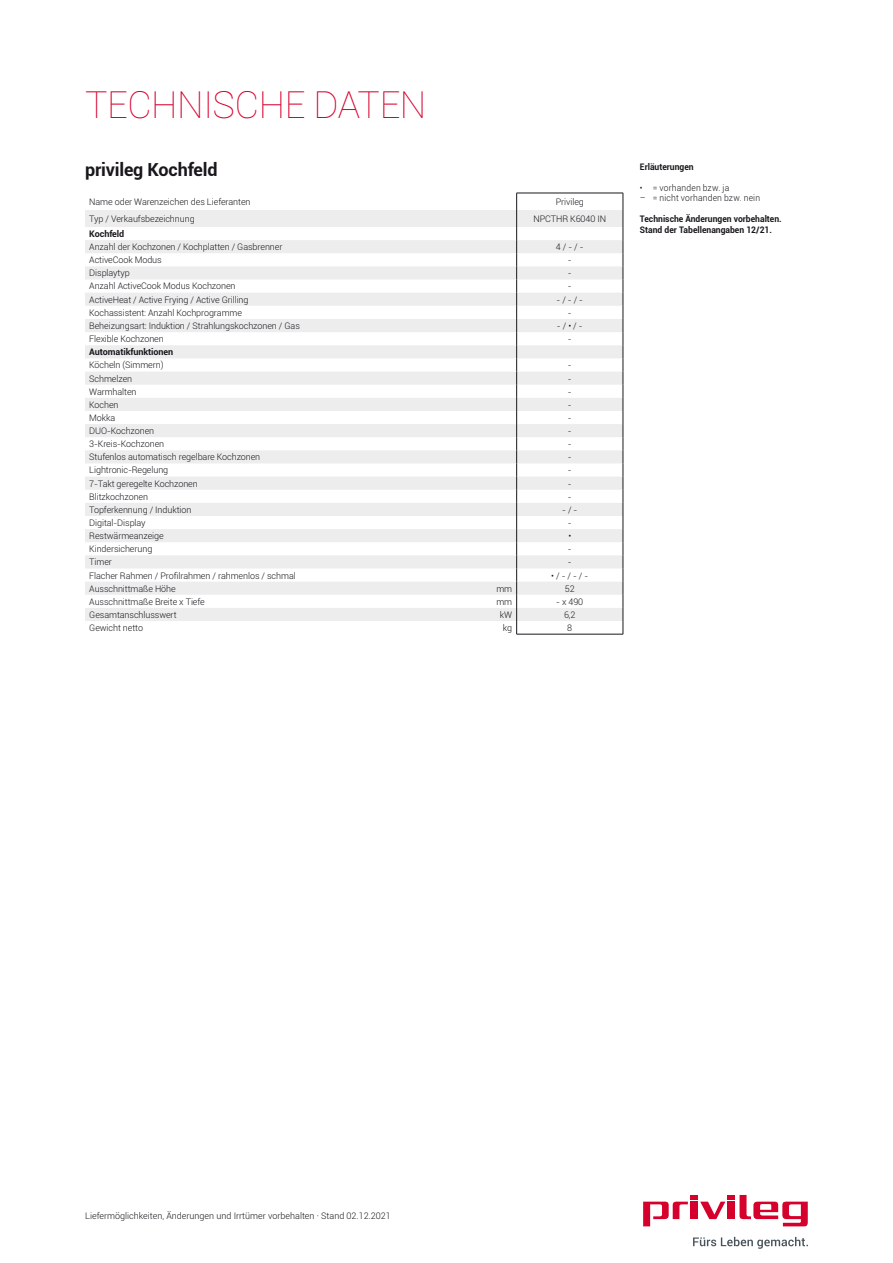
<style>
.page{position:relative;width:893px;height:1263px;background:#fff}
.page>*{position:absolute;margin:0;border:0;box-sizing:border-box;transform-origin:0 0}
.t1{font:100 37.5px "Roboto";letter-spacing:-.01em;color:#d6002d}
.t2{font:700 18px "Roboto";letter-spacing:-.01em;color:#1a171c}
.t3{font:300 9px/13.2px "Roboto";letter-spacing:-.01em;color:#1a171c}
.t4{font:700 9px/10.5px "Roboto";color:#1a171c;scale:.95 1}
.t5{font:300 9px "Roboto";letter-spacing:.02em;color:#1a171c;scale:.95 1}
.t6{font:700 9px "Roboto";color:#1a171c}
</style>
<div class="page">
<svg style="left:643px;top:1195px;width:165px;height:31px"></svg>
<div style="left:728px;top:1201px;width:7px;height:18px;background:#d6002d"></div>
<div style="left:691px;top:1201px;width:7px;height:18px;background:#d6002d"></div>
<svg style="left:693px;top:1237px;width:115px;height:12px"></svg>
<svg style="left:85px;top:210px;width:538px;height:411px;fill:#f0f0f1"></svg>
<svg style="left:516px;top:194px;width:1px;height:440px"></svg>
<hr style="left:516px;top:634px;width:107px;height:1px;background:#1a171c">
<hr style="left:516px;top:193px;width:107px;height:1px;background:#1a171c">
<svg style="left:623px;top:193px;width:1px;height:441px"></svg>
<h1 class="t1" style="left:85px;top:78px;width:343px">TECHNISCHE DATEN</h1>
<h2 class="t2" style="left:85px;top:157px;width:134px">privileg Kochfeld</h2>
<p class="t3" style="left:89px;top:195px;width:163px">Name oder Warenzeichen des Lieferanten</p>
<p class="t3" style="left:556px;top:195px;width:30px">Privileg</p>
<p class="t3" style="left:89px;top:212px;width:107px">Typ / Verkaufsbezeichnung</p>
<p class="t3" style="left:534px;top:212px;width:74px">NPCTHR K6040 IN</p>
<p class="t6" style="left:89px;top:227px;width:37px">Kochfeld</p>
<p class="t3" style="left:89px;top:240px;width:195px">Anzahl der Kochzonen / Kochplatten / Gasbrenner</p>
<p class="t3" style="left:556px;top:240px;width:29px">4 / - / -</p>
<p class="t3" style="left:89px;top:253px;width:74px">ActiveCook Modus</p>
<p class="t3" style="left:568px;top:253px;width:5px">-</p>
<p class="t3" style="left:89px;top:266px;width:42px">Displaytyp</p>
<p class="t3" style="left:568px;top:266px;width:5px">-</p>
<p class="t3" style="left:89px;top:279px;width:148px">Anzahl ActiveCook Modus Kochzonen</p>
<p class="t3" style="left:568px;top:279px;width:5px">-</p>
<p class="t3" style="left:89px;top:292px;width:161px">ActiveHeat / Active Frying / Active Grilling</p>
<p class="t3" style="left:557px;top:292px;width:28px">- / - / -</p>
<p class="t3" style="left:89px;top:306px;width:154px">Kochassistent: Anzahl Kochprogramme</p>
<p class="t3" style="left:568px;top:306px;width:5px">-</p>
<p class="t3" style="left:89px;top:319px;width:212px">Beheizungsart: Induktion / Strahlungskochzonen / Gas</p>
<p class="t3" style="left:557px;top:319px;width:27px">- / • / -</p>
<p class="t3" style="left:89px;top:332px;width:76px">Flexible Kochzonen</p>
<p class="t3" style="left:568px;top:332px;width:5px">-</p>
<p class="t6" style="left:89px;top:346px;width:85px">Automatikfunktionen</p>
<p class="t3" style="left:89px;top:358px;width:76px">Köcheln (Simmern)</p>
<p class="t3" style="left:568px;top:358px;width:5px">-</p>
<p class="t3" style="left:89px;top:371px;width:49px">Schmelzen<br>Warmhalten</p>
<p class="t3" style="left:568px;top:385px;width:5px">-</p>
<p class="t3" style="left:89px;top:398px;width:31px">Kochen</p>
<p class="t3" style="left:568px;top:398px;width:5px">-</p>
<p class="t3" style="left:89px;top:411px;width:28px">Mokka</p>
<p class="t3" style="left:568px;top:411px;width:5px">-</p>
<p class="t3" style="left:89px;top:424px;width:66px">DUO-Kochzonen</p>
<p class="t3" style="left:568px;top:424px;width:5px">-</p>
<p class="t3" style="left:89px;top:437px;width:76px">3-Kreis-Kochzonen</p>
<p class="t3" style="left:568px;top:437px;width:5px">-</p>
<p class="t3" style="left:89px;top:450px;width:172px">Stufenlos automatisch regelbare Kochzonen</p>
<p class="t3" style="left:568px;top:450px;width:5px">-</p>
<p class="t3" style="left:89px;top:463px;width:81px">Lightronic-Regelung</p>
<p class="t3" style="left:568px;top:463px;width:5px">-</p>
<p class="t3" style="left:89px;top:476px;width:110px">7-Takt geregelte Kochzonen</p>
<p class="t3" style="left:568px;top:476px;width:5px">-</p>
<p class="t3" style="left:89px;top:490px;width:60px">Blitzkochzonen</p>
<p class="t3" style="left:568px;top:490px;width:5px">-</p>
<p class="t3" style="left:89px;top:503px;width:104px">Topferkennung / Induktion</p>
<p class="t3" style="left:562px;top:503px;width:17px">- / -</p>
<p class="t3" style="left:89px;top:516px;width:58px">Digital-Display</p>
<p class="t3" style="left:568px;top:516px;width:5px">-</p>
<p class="t3" style="left:89px;top:529px;width:76px">Restwärmeanzeige</p>
<p class="t3" style="left:568px;top:529px;width:4px">•</p>
<p class="t3" style="left:89px;top:542px;width:65px">Kindersicherung</p>
<p class="t3" style="left:568px;top:542px;width:5px">-</p>
<p class="t3" style="left:89px;top:555px;width:24px">Timer</p>
<p class="t3" style="left:568px;top:555px;width:5px">-</p>
<p class="t3" style="left:89px;top:568px;width:208px">Flacher Rahmen / Profilrahmen / rahmenlos / schmal</p>
<p class="t3" style="left:551px;top:568px;width:39px">• / - / - / -</p>
<p class="t3" style="left:89px;top:581px;width:88px">Ausschnittmaße Höhe</p>
<p class="t3" style="left:496px;top:581px;width:17px">mm</p>
<p class="t3" style="left:565px;top:581px;width:11px">52</p>
<p class="t3" style="left:89px;top:595px;width:117px">Ausschnittmaße Breite x Tiefe</p>
<p class="t3" style="left:496px;top:595px;width:17px">mm</p>
<p class="t3" style="left:556px;top:595px;width:28px">- x 490</p>
<p class="t3" style="left:89px;top:608px;width:89px">Gesamtanschlusswert</p>
<p class="t3" style="left:500px;top:608px;width:14px">kW</p>
<p class="t3" style="left:564px;top:608px;width:13px">6,2</p>
<p class="t3" style="left:89px;top:621px;width:55px">Gewicht netto</p>
<p class="t3" style="left:503px;top:621px;width:11px">kg</p>
<p class="t3" style="left:567px;top:621px;width:6px">8</p>
<p class="t4" style="left:640px;top:161px;width:58px">Erläuterungen</p>
<p class="t5" style="left:640px;top:181px;width:95px">• = vorhanden bzw. ja</p>
<p class="t5" style="left:640px;top:192px;width:128px">– = nicht vorhanden bzw. nein</p>
<p class="t4" style="left:640px;top:213px;width:151px">Technische Änderungen vorbehalten.<br>Stand der Tabellenangaben 12/21.</p>
<p class="t3" style="left:85px;top:1209px;width:307px">Liefermöglichkeiten, Änderungen und Irrtümer vorbehalten · Stand 02.12.2021</p>
</div>
